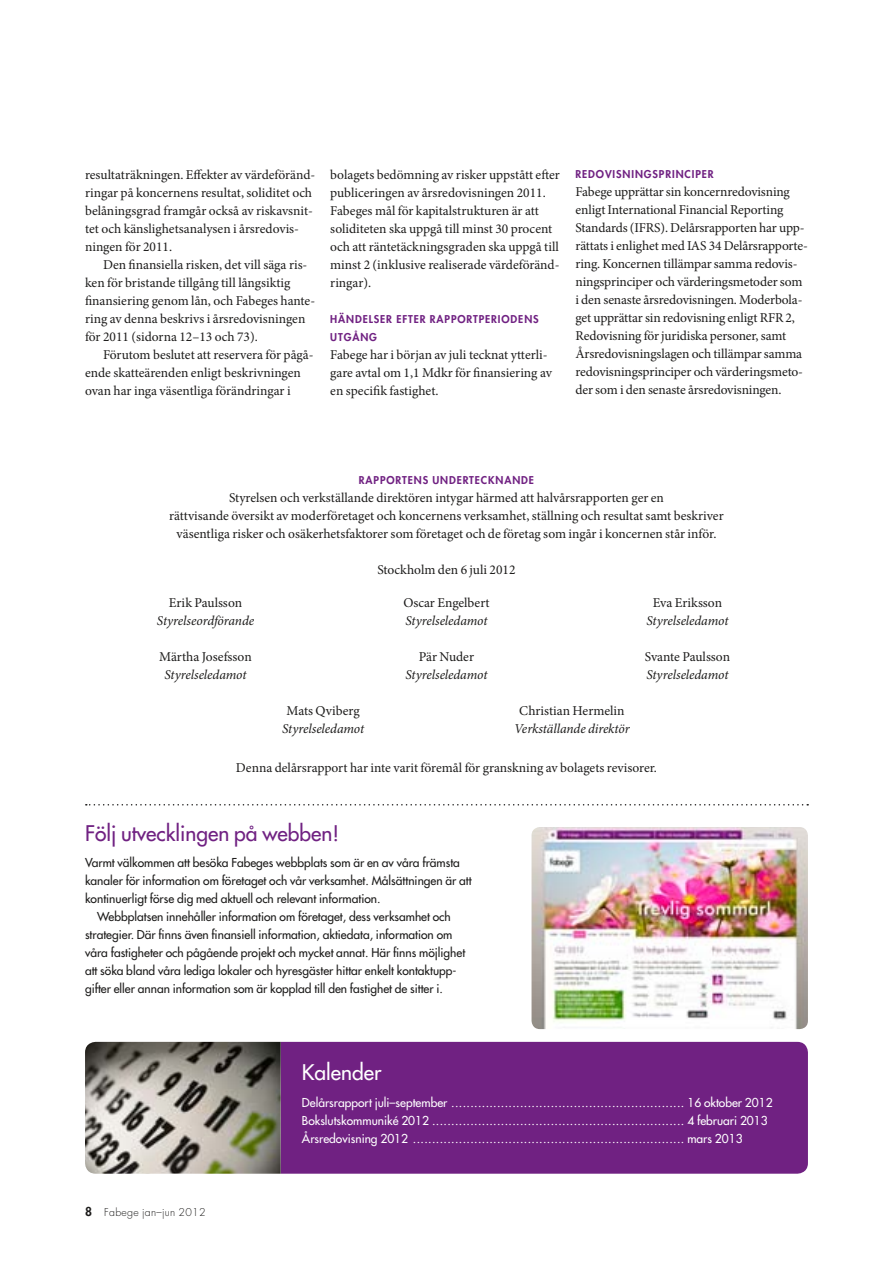
<style>
.page{position:relative;width:893px;height:1263px;background:#fff}
.page>*{position:absolute;margin:0;border:0;box-sizing:border-box;transform-origin:0 0}
.t1{font:500 21px "Futura Std";color:#702182}
.t2{font:500 21px "Futura Std";color:#fff}
.t3{font:13.5px/18px "Minion Pro";letter-spacing:-.005em;color:#1c1b1a}
.t4{font:italic 13.5px "Minion Pro";letter-spacing:-.005em;color:#1c1b1a}
.t5{font:500 12px "Futura Std";color:#1c1b1a}
.t6{font:500 12px/18px "Futura Std";color:#fff}
.t7{font:800 10.5px "Futura Std";letter-spacing:.085em;color:#702182}
.t8{font:300 10.5px "Futura Std";letter-spacing:.03em;color:#1c1b1a}
.s1{font-weight:800;font-size:12px}
</style>
<div class="page">
<div style="left:281px;top:1042px;width:527px;height:132px;background:#702182"></div>
<img style="left:85px;top:1042px;width:196px;height:132px">
<svg style="left:86px;top:804px;width:722px;height:1px"></svg>
<img style="left:531px;top:827px;width:277px;height:202px">
<p class="t3" style="left:85px;top:166px;width:232px">resultaträkningen. Effekter av värdeföränd&shy;ringar på koncernens resultat, soliditet och belåningsgrad framgår också av riskavsnit&shy;tet och känslighetsanalysen i årsredovis&shy;ningen för 2011.</p>
<p class="t3" style="left:85px;top:256px;width:232px;text-indent:18px">Den finansiella risken, det vill säga ris&shy;ken för bristande tillgång till långsiktig finansiering genom lån, och Fabeges hante&shy;ring av denna beskrivs i årsredovisningen för 2011 (sidorna 12–13 och 73).</p>
<p class="t3" style="left:85px;top:346px;width:230px;text-indent:18px">Förutom beslutet att reservera för pågå&shy;ende skatteärenden enligt beskrivningen ovan har inga väsentliga förändringar i</p>
<p class="t3" style="left:330px;top:166px;width:231px">bolagets bedömning av risker uppstått efter publiceringen av årsredovisningen 2011.<br>Fabeges mål för kapitalstrukturen är att soliditeten ska uppgå till minst 30 procent och att räntetäckningsgraden ska uppgå till minst 2 (inklusive realiserade värdeföränd&shy;ringar).</p>
<p class="t7" style="left:330px;top:312px;width:24px">HÄNDE</p>
<p class="t7" style="left:369px;top:312px;width:13px">LSER</p>
<p class="t7" style="left:396px;top:312px;width:7px">EFTER</p>
<p class="t7" style="left:430px;top:312px;width:36px">RAPPORT</p>
<p class="t7" style="left:479px;top:312px;width:15px">PERIODENS</p>
<p class="t7" style="left:330px;top:330px;width:48px">UTGÅNG</p>
<p class="t3" style="left:330px;top:346px;width:223px">Fabege har i början av juli tecknat ytterli&shy;gare avtal om 1,1 Mdkr för finansiering av en specifik fastighet.</p>
<p class="t7" style="left:575px;top:167px;width:15px">REDOVISNIN</p>
<p class="t7" style="left:644px;top:167px;width:29px">GSPRINCI</p>
<p class="t7" style="left:695px;top:167px;width:14px">PER</p>
<p class="t3" style="left:575px;top:183px;width:234px">Fabege upprättar sin koncernredovisning enligt International Financial Reporting Standards (IFRS). Delårsrapporten har upp&shy;rättats i enlighet med IAS 34 Delårsrapporte&shy;ring. Koncernen tillämpar samma redovis&shy;ningsprinciper och värderingsmetoder som i den senaste årsredovisningen. Moderbola&shy;get upprättar sin redovisning enligt RFR 2, Redovisning för juridiska personer, samt Årsredovisningslagen och tillämpar samma redovisningsprinciper och värderingsmeto&shy;der som i den senaste årsredovisningen.</p>
<p class="t7" style="left:359px;top:474px;width:36px">RAPPORTENS</p>
<p class="t7" style="left:432px;top:474px;width:16px">UNDERTECKNANDE</p>
<p class="t3" style="left:169px;top:489px;width:556px;text-align:center">Styrelsen och verkställande direktören intygar härmed att halvårsrapporten ger en<br>rättvisande översikt av moderföretaget och koncernens verksamhet, ställning och resultat samt beskriver väsentliga risker och osäkerhetsfaktorer som företaget och de företag som ingår i koncernen står inför.</p>
<p class="t3" style="left:377px;top:561px;width:140px">Stockholm den 6 juli 2012</p>
<p class="t3" style="left:169px;top:594px;width:75px">Erik Paulsson</p>
<p class="t4" style="left:157px;top:612px;width:99px">Styrelseordförande</p>
<p class="t3" style="left:403px;top:594px;width:88px">Oscar Engelbert</p>
<p class="t4" style="left:405px;top:612px;width:84px">Styrelseledamot</p>
<p class="t3" style="left:653px;top:594px;width:71px">Eva Eriksson</p>
<p class="t4" style="left:646px;top:612px;width:84px">Styrelseledamot</p>
<p class="t3" style="left:159px;top:648px;width:94px">Märtha Josefsson</p>
<p class="t4" style="left:164px;top:666px;width:84px">Styrelseledamot</p>
<p class="t3" style="left:419px;top:648px;width:57px">Pär Nuder</p>
<p class="t4" style="left:405px;top:666px;width:84px">Styrelseledamot</p>
<p class="t3" style="left:645px;top:648px;width:87px">Svante Paulsson</p>
<p class="t4" style="left:646px;top:666px;width:84px">Styrelseledamot</p>
<p class="t3" style="left:519px;top:702px;width:107px">Christian Hermelin</p>
<p class="t4" style="left:514px;top:720px;width:117px">Verkställande direktör</p>
<p class="t3" style="left:236px;top:759px;width:422px">Denna delårsrapport har inte varit föremål för granskning av bolagets revisorer.</p>
<p class="t3" style="left:287px;top:702px;width:75px">Mats Qviberg</p>
<p class="t4" style="left:282px;top:720px;width:84px">Styrelseledamot</p>
<h1 class="t1" style="left:85px;top:820px;width:256px">Följ utvecklingen på webben!</h1>
<p class="t5" style="left:85px;top:855px;width:376px">Varmt välkommen att besöka Fabeges webbplats som är en av våra främsta</p>
<p class="t5" style="left:85px;top:873px;width:388px">kanaler för information om företaget och vår verksamhet. Målsättningen är att</p>
<p class="t5" style="left:85px;top:891px;width:297px">kontinuerligt förse dig med aktuell och relevant information.</p>
<p class="t5" style="left:97px;top:909px;width:355px">Webbplatsen innehåller information om företaget, dess verksamhet och</p>
<p class="t5" style="left:85px;top:927px;width:369px">strategier. Där finns även finansiell information, aktiedata, information om</p>
<p class="t5" style="left:85px;top:945px;width:382px">våra fastigheter och pågående projekt och mycket annat. Här finns möjlighet</p>
<p class="t5" style="left:85px;top:963px;width:373px">att söka bland våra lediga lokaler och hyresgäster hittar enkelt kontaktupp-</p>
<p class="t5" style="left:85px;top:981px;width:359px">gifter eller annan information som är kopplad till den fastighet de sitter i.</p>
<p class="t8" style="left:85px;top:1206px;width:122px"><span class="s1">8</span> Fabege jan–jun 2012</p>
<h1 class="t2" style="left:302px;top:1059px;width:81px">Kalender</h1>
<p class="t6" style="left:302px;top:1093px;width:472px">Delårsrapport juli–september ............................................................. 16 oktober 2012<br>Bokslutskommuniké 2012 .................................................................. 4 februari 2013<br>Årsredovisning 2012 ....................................................................... mars 2013</p>
</div>
